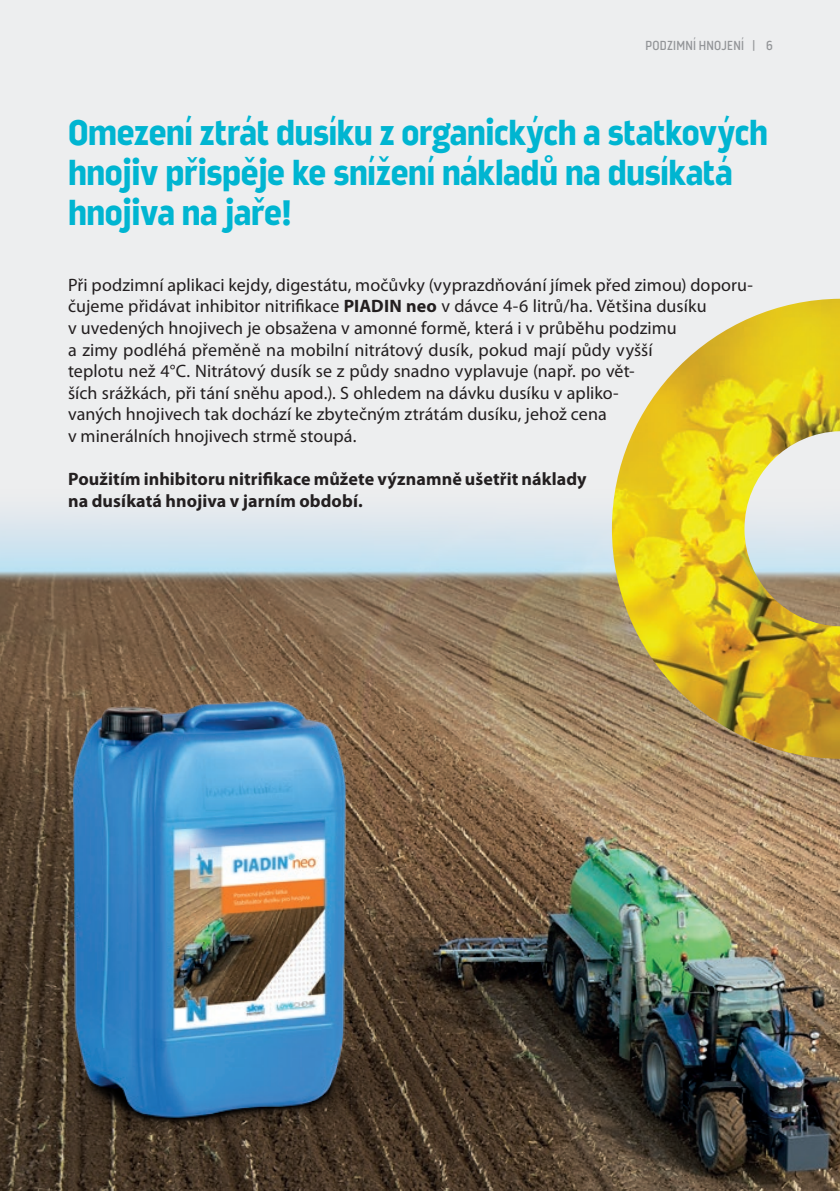
<style>
.page{position:relative;width:840px;height:1191px;background:#fff}
.page>*{position:absolute;margin:0;border:0;box-sizing:border-box;transform-origin:0 0}
.t1{font:700 30px/40px "Good News Sans";letter-spacing:-.01em;color:#00b5d1}
.t2{font:18px/21.6px "Myriad Pro";letter-spacing:.005em;color:#231f20}
.t3{font:700 18px/21.6px "Myriad Pro";letter-spacing:.005em;color:#231f20}
.t4{font:11.2px "Good News Sans";letter-spacing:.02em;color:#939598}
.s1{font-weight:700}
</style>
<div class="page">
<div style="left:0;top:0;width:839px;height:1191px;background:#edeeef"></div>
<img style="left:0;top:515px;width:839px;height:676px">
<img style="left:611px;top:299px;width:228px;height:460px">
<svg style="left:0;top:1035px;width:525px;height:109px;background:#473728"></svg>
<img style="left:33px;top:663px;width:349px;height:485px">
<p class="t4" style="left:645px;top:37px;width:129px">PODZIMNÍ HNOJENÍ | 6</p>
<h1 class="t1" style="left:68px;top:114px;width:701px">Omezení ztrát dusíku z organických a statkových hnojiv přispěje ke snížení nákladů na dusíkatá hnojiva na jaře!</h1>
<p class="t2" style="left:68px;top:274px;width:685px">Při podzimní aplikaci kejdy, digestátu, močůvky (vyprazdňování jímek před zimou) doporu&shy;čujeme přidávat inhibitor nitrifikace <span class="s1">PIADIN neo</span> v dávce 4-6 litrů/ha. Většina dusíku<br>v uvedených hnojivech je obsažena v amonné formě, která i v průběhu podzimu<br>a zimy podléhá přeměně na mobilní nitrátový dusík, pokud mají půdy vyšší<br>teplotu než 4°C. Nitrátový dusík se z půdy snadno vyplavuje (např. po vět-<br>ších srážkách, při tání sněhu apod.). S ohledem na dávku dusíku v apliko-<br>vaných hnojivech tak dochází ke zbytečným ztrátám dusíku, jehož cena<br>v minerálních hnojivech strmě stoupá.</p>
<p class="t3" style="left:68px;top:468px;width:519px">Použitím inhibitoru nitrifikace můžete významně ušetřit náklady na dusíkatá hnojiva v jarním období.</p>
</div>
